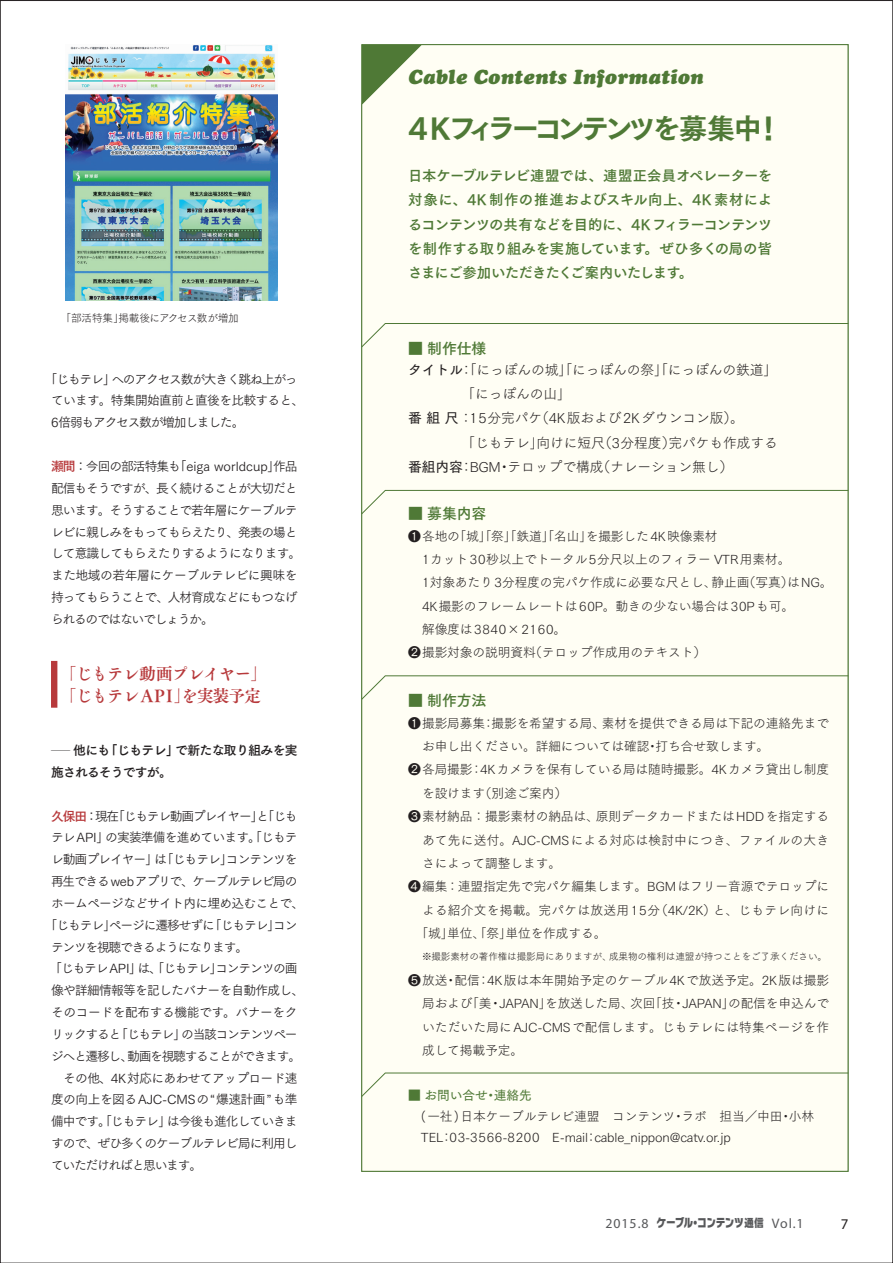
<style>
.page{position:relative;width:893px;height:1263px;background:#fff}
.page>*{position:absolute;margin:0;border:0;box-sizing:border-box;transform-origin:0 0}
.t1{font:28.2px "Tsuku Go Pro E";letter-spacing:-.145em;color:#4f7936}
.t2{font:italic 20.25px "Cooper Black Std";letter-spacing:.01em;color:#4f7936}
.t3{font:16.95px/21.9px "Tsuku A Old Min Pr 6 B";letter-spacing:-.075em;color:#b7393b}
.t4{font:14.85px "Tsuku Go Pro B";letter-spacing:-.01em;color:#4f7936}
.t5{font:14.85px "Myriad Pro";color:#231f20}
.t6{font:14.4px/24.5px "Tsuku Go Pro B";letter-spacing:-.045em;color:#4f7936;text-align:justify}
.t7{font:13.8px "Tsuku Go Pro L";letter-spacing:-.01em;color:#231f20}
.t8{font:13.8px "Myriad Pro";letter-spacing:.07em;color:#57585a}
.t9{font:12.75px/23.4px "Tsuku Go Pro L";letter-spacing:-.01em;color:#231f20;text-align:justify}
.t10{font:12.75px/21.9px "Tsuku Go Pro R";letter-spacing:-.085em;color:#231f20}
.t11{font:12.75px "Tsuku Go Pro L";letter-spacing:.015em;color:#231f20}
.t12{font:12.75px "Tsuku Go Pro R";letter-spacing:-.055em;color:#231f20}
.t13{font:12.75px/21.9px "Tsuku Go Pro B";letter-spacing:-.045em;color:#231f20}
.t14{font:12.75px "Tsuku Go Pro R";letter-spacing:-.065em;color:#231f20}
.t15{font:12.75px "Tsuku Go Pro R";letter-spacing:-.04em;color:#231f20}
.t16{font:12.75px "Tsuku Go Pro R";letter-spacing:-.05em;color:#231f20}
.t17{font:12.75px "Tsuku Go Pro R";letter-spacing:-.035em;color:#231f20}
.t18{font:12.75px "Tsuku Go Pro L";letter-spacing:.06em;color:#231f20}
.t19{font:12.75px "Tsuku Go Pro D";letter-spacing:-.01em;color:#4f7936}
.t20{font:10.65px "Tsuku Go Pro L";letter-spacing:-.025em;color:#231f20}
.t21{font:9.6px "Tsuku Go Pro L";letter-spacing:-.01em;color:#231f20}
.s1{font-family:"Tsuku Go Pro B";color:#b7393b}
.s2{font-family:"Tsuku Go Pro D"}
.s3{font-family:"Typelabo N Std";font-weight:900;font-size:11.4px}
.s4{font-family:"UD Shin Go Pro";font-weight:800;font-size:10.95px}
</style>
<div class="page">
<div style="left:361px;top:44px;width:488px;height:1128px;background:#fffef4"></div>
<img style="left:66px;top:45px;width:212px;height:255px">
<div style="left:51px;top:661px;width:6px;height:47px;background:#b7393b"></div>
<div style="left:361px;top:323px;width:488px;height:25px;background:#fffef4"></div>
<div style="left:361px;top:490px;width:488px;height:25px;background:#fffef4"></div>
<svg style="left:361px;top:675px;width:488px;height:25px"></svg>
<svg style="left:361px;top:1072px;width:488px;height:25px"></svg>
<p class="t20" style="left:61px;top:309px;width:180px">「部活特集」掲載後にアクセス数が増加</p>
<p class="t10" style="left:51px;top:366px;width:255px;text-indent:-6px">「じもテレ」へのアクセス数が大きく跳ね上がっています。特集開始直前と直後を比較すると、<br>6倍弱もアクセス数が増加しました。</p>
<p class="t10" style="left:51px;top:454px;width:252px"><span class="s1">瀬間</span>：今回の部活特集も「eiga worldcup」作品配信もそうですが、長く続けることが大切だと思います。そうすることで若年層にケーブルテレビに親しみをもってもらえたり、発表の場として意識してもらえたりするようになります。また地域の若年層にケーブルテレビに興味を持ってもらうことで、人材育成などにもつなげられるのではないでしょうか。</p>
<h3 class="t3" style="left:60px;top:662px;width:209px">「じもテレ動画プレイヤー」「じもテレAPI」を実装予定</h3>
<p class="t13" style="left:51px;top:738px;width:248px"><sup>―</sup>他にも「じもテレ」で新たな取り組みを実施されるそうですが。</p>
<p class="t10" style="left:51px;top:803px;width:248px"><span class="s1">久保田</span>：現在「じもテレ動画プレイヤー」と「じも</p>
<p class="t14" style="left:51px;top:827px;width:248px">テレAPI」の実装準備を進めています。「じもテ</p>
<p class="t10" style="left:51px;top:847px;width:248px">レ動画プレイヤー」は「じもテレ」コンテンツを</p>
<p class="t10" style="left:51px;top:869px;width:248px">再生できるweb アプリで、ケーブルテレビ局の</p>
<p class="t12" style="left:51px;top:892px;width:255px">ホームページなどサイト内に埋め込むことで、</p>
<p class="t10" style="left:45px;top:912px;width:254px">「じもテレ」ページに遷移せずに「じもテレ」コン</p>
<p class="t10" style="left:51px;top:934px;width:199px">テンツを視聴できるようになります。</p>
<p class="t10" style="left:49px;top:956px;width:250px">「じもテレAPI」は、「じもテレ」コンテンツの画</p>
<p class="t12" style="left:51px;top:980px;width:255px">像や詳細情報等を記したバナーを自動作成し、</p>
<p class="t17" style="left:51px;top:1002px;width:248px">そのコードを配布する機能です。バナーをク</p>
<p class="t10" style="left:51px;top:1022px;width:248px">リックすると「じもテレ」の当該コンテンツペー</p>
<p class="t10" style="left:51px;top:1044px;width:252px">ジへと遷移し、動画を視聴することができます。</p>
<p class="t16" style="left:51px;top:1067px;width:248px">　その他、4K対応にあわせてアップロード速</p>
<p class="t15" style="left:51px;top:1089px;width:248px">度の向上を図るAJC-CMSの“爆速計画”も準</p>
<p class="t10" style="left:51px;top:1109px;width:248px">備中です。「じもテレ」は今後も進化していきま</p>
<p class="t10" style="left:51px;top:1131px;width:248px">すので、ぜひ多くのケーブルテレビ局に利用し</p>
<p class="t10" style="left:51px;top:1153px;width:153px">ていただければと思います。</p>
<h2 class="t2" style="left:408px;top:64px;width:297px">Cable Contents Information</h2>
<h1 class="t1" style="left:408px;top:103px;width:376px">4 Kフィラーコンテンツを募集中！</h1>
<p class="t6" style="left:408px;top:161px;width:365px">日本ケーブルテレビ連盟では、連盟正会員オペレーターを対象に、4K 制作の推進およびスキル向上、4K 素材によるコンテンツの共有などを目的に、4Kフィラーコンテンツを制作する取り組みを実施しています。ぜひ多くの局の皆さまにご参加いただきたくご案内いたします。</p>
<p class="t4" style="left:408px;top:336px;width:80px">■ 制作仕様</p>
<p class="t7" style="left:408px;top:358px;width:371px"><span class="s2">タイトル</span>：「にっぽんの城」「にっぽんの祭」「にっぽんの鉄道」</p>
<p class="t7" style="left:461px;top:382px;width:111px">「にっぽんの山」</p>
<p class="t7" style="left:408px;top:407px;width:337px"><span class="s2">番 組 尺</span> ：15分完パケ（4K版および2Kダウンコン版）。</p>
<p class="t7" style="left:461px;top:431px;width:318px">「じもテレ」向けに短尺（3分程度）完パケも作成する</p>
<p class="t7" style="left:408px;top:456px;width:327px"><span class="s2">番組内容</span>：BGM・テロップで構成（ナレーション無し）</p>
<p class="t4" style="left:408px;top:500px;width:80px">■ 募集内容</p>
<p class="t9" style="left:408px;top:523px;width:311px">❶各地の「城」「祭」「鉄道」「名山」を撮影した4K映像素材</p>
<p class="t9" style="left:422px;top:546px;width:370px">1カット30秒以上でトータル5分尺以上のフィラー VTR用素材。</p>
<p class="t9" style="left:422px;top:569px;width:412px">1対象あたり3分程度の完パケ作成に必要な尺とし、静止画（写真）はNG。</p>
<p class="t9" style="left:422px;top:593px;width:374px">4K撮影のフレームレートは60P。動きの少ない場合は30Pも可。</p>
<p class="t18" style="left:422px;top:619px;width:146px">解像度は3840×2160。</p>
<p class="t9" style="left:408px;top:640px;width:300px">❷撮影対象の説明資料（テロップ作成用のテキスト）</p>
<p class="t4" style="left:408px;top:688px;width:80px">■ 制作方法</p>
<p class="t9" style="left:408px;top:710px;width:422px">❶撮影局募集：撮影を希望する局、素材を提供できる局は下記の連絡先まで</p>
<p class="t9" style="left:422px;top:733px;width:349px">お申し出ください。詳細については確認・打ち合せ致します。</p>
<p class="t9" style="left:408px;top:756px;width:422px">❷各局撮影：4Kカメラを保有している局は随時撮影。4Kカメラ貸出し制度</p>
<p class="t9" style="left:422px;top:780px;width:147px">を設けます（別途ご案内）</p>
<p class="t9" style="left:408px;top:803px;width:422px">❸素材納品：撮影素材の納品は、原則データカードまたはHDDを指定する</p>
<p class="t11" style="left:422px;top:829px;width:409px">あて先に送付。AJC-CMSによる対応は検討中につき、ファイルの大き</p>
<p class="t9" style="left:422px;top:850px;width:141px">さによって調整します。</p>
<p class="t9" style="left:408px;top:873px;width:422px">❹編集：連盟指定先で完パケ編集します。BGMはフリー音源でテロップに</p>
<p class="t11" style="left:422px;top:899px;width:409px">よる紹介文を掲載。完パケは放送用15分（4K/2K）と、じもテレ向けに</p>
<p class="t9" style="left:416px;top:920px;width:192px">「城」単位、「祭」単位を作成する。</p>
<p class="t21" style="left:422px;top:949px;width:406px">※撮影素材の著作権は撮影局にありますが、成果物の権利は連盟が持つことをご了承ください。</p>
<p class="t9" style="left:422px;top:967px;width:409px;text-indent:-14px">❺放送・配信：4K版は本年開始予定のケーブル4Kで放送予定。2K版は撮影局および「美・JAPAN」を放送した局、次回「技・JAPAN」の配信を申込んでいただいた局にAJC-CMSで配信します。じもテレには特集ページを作成して掲載予定。</p>
<p class="t19" style="left:408px;top:1084px;width:125px">■ お問い合せ・連絡先</p>
<p class="t9" style="left:421px;top:1104px;width:395px;line-height:21.3px">(一社)日本ケーブルテレビ連盟　コンテンツ・ラボ　担当／中田・小林<br>TEL：03-3566-8200　E-mail：cable_nippon@catv.or.jp</p>
<p class="t8" style="left:605px;top:1214px;width:200px">2015.8 <span class="s3">ケーブル・コンテンツ</span><span class="s4">通信</span> Vol.1</p>
<p class="t5" style="left:841px;top:1214px;width:9px">7</p>
</div>
